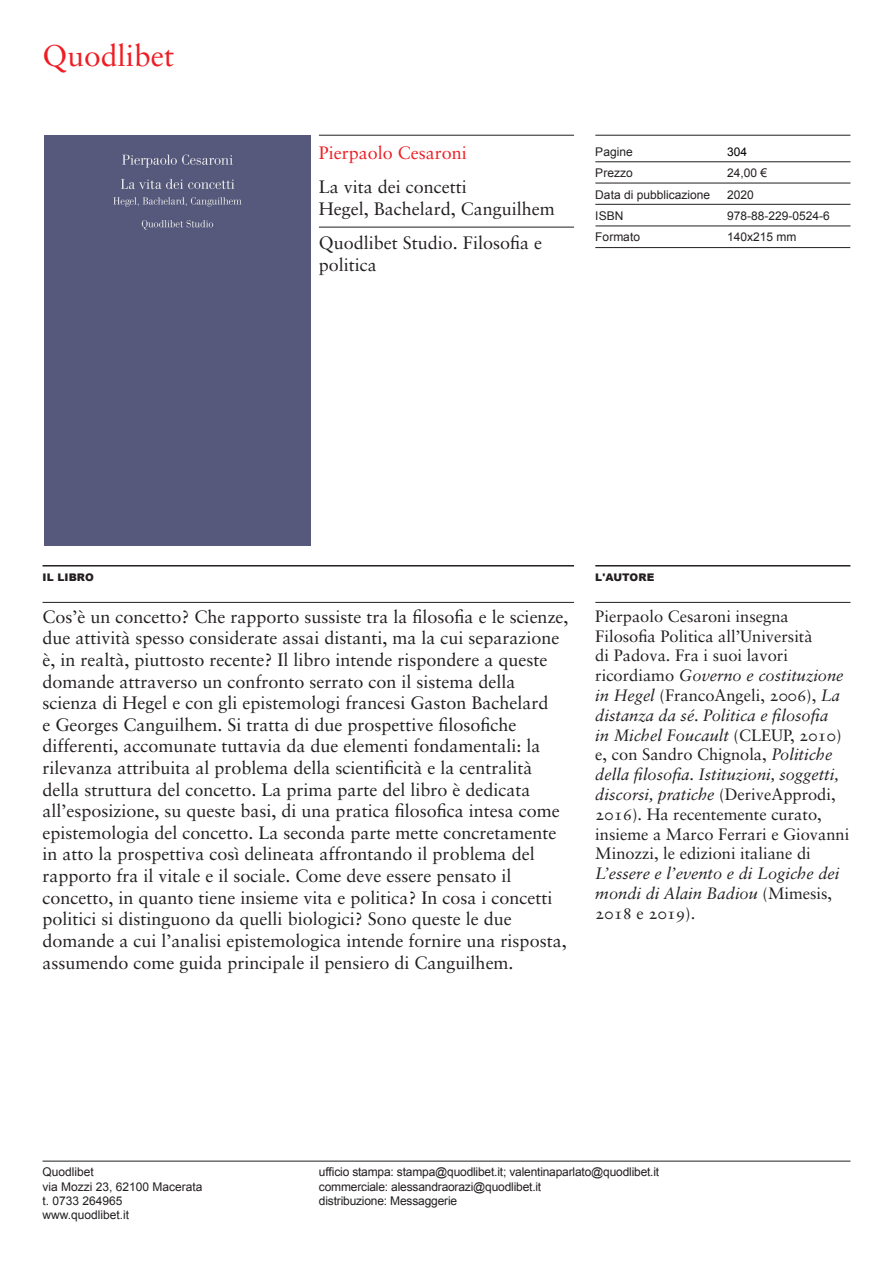
<style>
.page{position:relative;width:893px;height:1263px;background:#fff}
.page>*{position:absolute;margin:0;border:0;box-sizing:border-box;transform-origin:0 0}
.t1{font:30px "Sabon Roman Os F";color:#ee1d23}
.t2{font:18px/21.6px "Sabon Roman Os F";color:#231f20}
.t3{font:18px "Sabon Roman Os F";color:#ee1d23}
.t4{font:16.5px/19.8px "Sabon Roman Os F";color:#231f20}
.t5{font:12px "Arial";letter-spacing:-.015em;color:#231f20}
.t6{font:12px "Arial";color:#000}
.t7{font:900 10.5px "Arial";letter-spacing:.01em;color:#231f20}
.s1{font-family:"Sabon Italic Os F"}
</style>
<div class="page">
<hr style="left:43px;top:1161px;width:807px;height:1px;background:#231f20">
<hr style="left:319px;top:135px;width:255px;height:1px;background:#231f20">
<hr style="left:43px;top:565px;width:531px;height:1px;background:#231f20">
<hr style="left:595px;top:565px;width:255px;height:1px;background:#231f20">
<hr style="left:43px;top:602px;width:531px;height:1px;background:#231f20">
<hr style="left:595px;top:602px;width:255px;height:1px;background:#231f20">
<div style="left:44px;top:136px;width:267px;height:409px;background:#56597c"></div>
<hr style="left:595px;top:135px;width:255px;height:1px;background:#231f20">
<hr style="left:595px;top:162px;width:255px;height:1px;background:#231f20">
<hr style="left:595px;top:183px;width:255px;height:1px;background:#231f20">
<hr style="left:595px;top:204px;width:255px;height:1px;background:#231f20">
<hr style="left:595px;top:226px;width:255px;height:1px;background:#231f20">
<hr style="left:595px;top:247px;width:255px;height:1px;background:#231f20">
<hr style="left:319px;top:227px;width:255px;height:1px;background:#231f20">
<p class="t1" style="left:43px;top:38px;width:133px">Quodlibet</p>
<p class="t3" style="left:319px;top:142px;width:150px">Pierpaolo Cesaroni</p>
<p class="t2" style="left:319px;top:176px;width:149px">La vita dei concetti</p>
<p class="t2" style="left:319px;top:197px;width:238px">Hegel, Bachelard, Canguilhem</p>
<p class="t2" style="left:319px;top:232px;width:225px">Quodlibet Studio. Filosofia e politica</p>
<p class="t5" style="left:595px;top:144px;width:39px">Pagine</p>
<p class="t5" style="left:595px;top:165px;width:39px">Prezzo</p>
<p class="t5" style="left:595px;top:186px;width:116px">Data di pubblicazione</p>
<p class="t5" style="left:595px;top:208px;width:30px">ISBN</p>
<p class="t5" style="left:595px;top:229px;width:46px">Formato</p>
<p class="t6" style="left:727px;top:144px;width:22px">304</p>
<p class="t5" style="left:727px;top:165px;width:42px">24,00 €</p>
<p class="t5" style="left:727px;top:186px;width:28px">2020</p>
<p class="t5" style="left:727px;top:208px;width:104px">978-88-229-0524-6</p>
<p class="t5" style="left:727px;top:229px;width:71px">140x215 mm</p>
<p class="t7" style="left:43px;top:570px;width:53px">IL LIBRO</p>
<p class="t7" style="left:595px;top:570px;width:60px">L'AUTORE</p>
<p class="t2" style="left:43px;top:606px;width:528px">Cos’è un concetto? Che rapporto sussiste tra la filosofia e le scienze, due attività spesso considerate assai distanti, ma la cui separazione è, in realtà, piuttosto recente? Il libro intende rispondere a queste domande attraverso un confronto serrato con il sistema della scienza di Hegel e con gli epistemologi francesi Gaston Bachelard<br>e Georges Canguilhem. Si tratta di due prospettive filosofiche differenti, accomunate tuttavia da due elementi fondamentali: la rilevanza attribuita al problema della scientificità e la centralità della struttura del concetto. La prima parte del libro è dedicata all’esposizione, su queste basi, di una pratica filosofica intesa come epistemologia del concetto. La seconda parte mette concretamente in atto la prospettiva così delineata affrontando il problema del rapporto fra il vitale e il sociale. Come deve essere pensato il concetto, in quanto tiene insieme vita e politica? In cosa i concetti politici si distinguono da quelli biologici? Sono queste le due domande a cui l’analisi epistemologica intende fornire una risposta, assumendo come guida principale il pensiero di Canguilhem.</p>
<p class="t4" style="left:595px;top:606px;width:255px">Pierpaolo Cesaroni insegna<br>Filosofia Politica all’Università<br>di Padova. Fra i suoi lavori ricordiamo <span class="s1">Governo e costituzione in Hegel</span> (FrancoAngeli, 2006), <span class="s1">La distanza da sé. Politica e filosofia<br>in Michel Foucault</span> (CLEUP, 2010) e, con Sandro Chignola, <span class="s1">Politiche della filosofia. Istituzioni, soggetti, discorsi, pratiche</span> (DeriveApprodi,<br>2016). Ha recentemente curato, insieme a Marco Ferrari e Giovanni<br>Minozzi, le edizioni italiane di<br><span class="s1">L’essere e l’evento e di Logiche dei mondi di Alain Badiou</span> (Mimesis,<br>2018 e 2019).</p>
<p class="t5" style="left:43px;top:1164px;width:53px">Quodlibet</p>
<p class="t5" style="left:43px;top:1178px;width:162px">via Mozzi 23, 62100 Macerata</p>
<p class="t5" style="left:43px;top:1193px;width:82px">t. 0733 264965</p>
<p class="t5" style="left:43px;top:1207px;width:88px">www.quodlibet.it</p>
<p class="t5" style="left:319px;top:1164px;width:342px">ufficio stampa: stampa@quodlibet.it; valentinaparlato@quodlibet.it</p>
<p class="t5" style="left:319px;top:1178px;width:224px">commerciale: alessandraorazi@quodlibet.it</p>
<p class="t5" style="left:319px;top:1193px;width:140px">distribuzione: Messaggerie</p>
</div>
